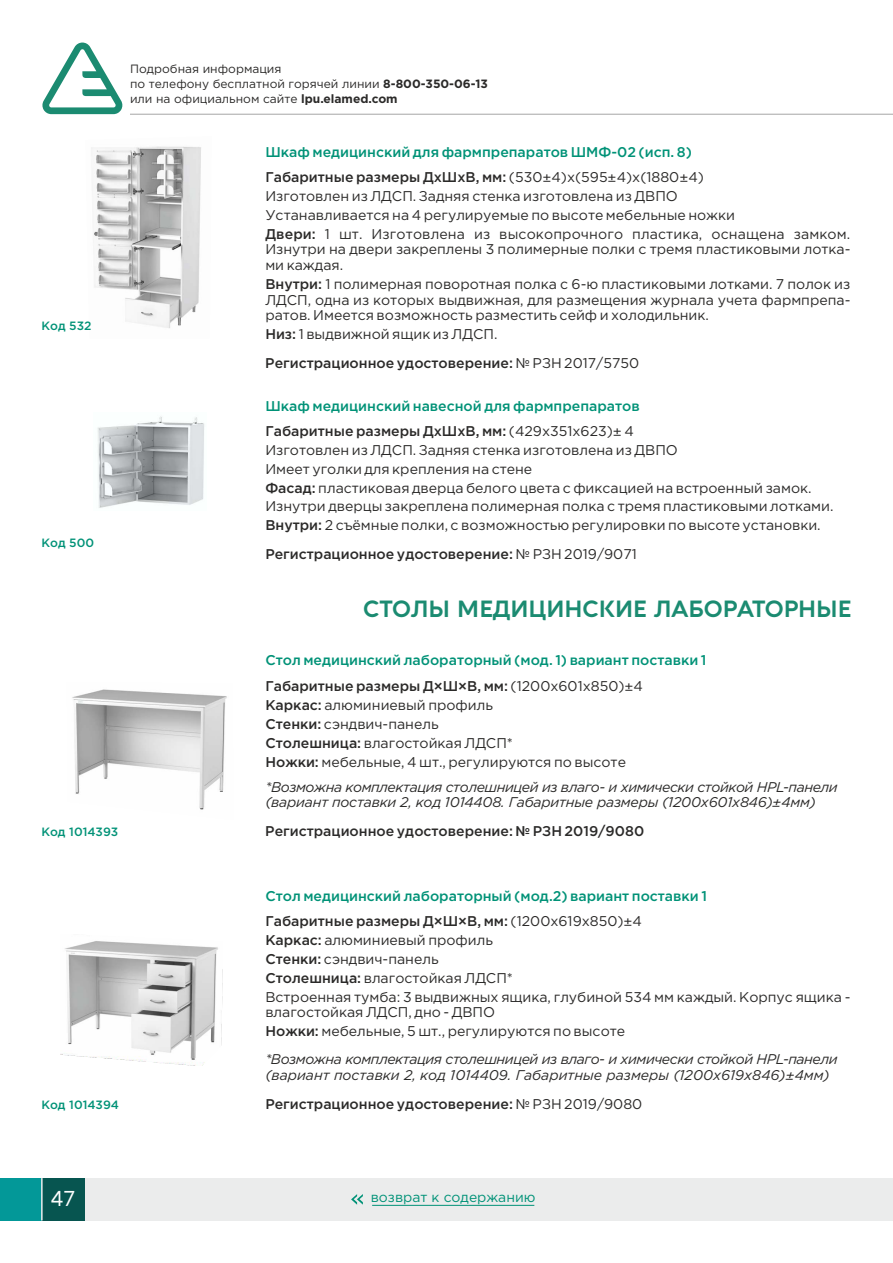
<style>
.page{position:relative;width:893px;height:1263px;background:#fff}
.page>*{position:absolute;margin:0;border:0;box-sizing:border-box;transform-origin:0 0}
.t1{font:700 22.95px "Aquawax Pro";color:#1b8b71}
.t2{font:21.15px "Aquawax Pro";color:#fefefe}
.t3{font:14.1px/18.9px "Gotham Pro";color:#2b2a29}
.t4{font:500 14.1px/25.3px "Gotham Pro";color:#009277}
.t5{font:italic 14.1px/15.6px "Gotham Pro";letter-spacing:-.03em;color:#2b2a29}
.t6{font:500 14.1px "Gotham Pro";color:#2b2a29}
.t7{font:13.95px "Gotham Pro";color:#009277}
.t8{font:12px/15px "Gotham Pro";color:#2b2a29}
.t9{font:500 12px "Gotham Pro";color:#009277}
.s1{font-weight:700}
.s2{color:#2b2a29}
.s3{font-weight:400;color:#2b2a29}
.s4{font-weight:500}
.s5{font-weight:400}
</style>
<div class="page">
<img style="left:91px;top:146px;width:110px;height:182px">
<hr style="left:130px;top:114px;width:763px;height:1px;background:#818181">
<svg style="left:42px;top:43px;width:81px;height:71px"></svg>
<img style="left:97px;top:416px;width:108px;height:92px">
<img style="left:72px;top:689px;width:155px;height:121px">
<img style="left:60px;top:941px;width:162px;height:124px">
<div style="left:0;top:1178px;width:893px;height:42px;background:#ebecec"></div>
<div style="left:0;top:1178px;width:42px;height:42px;background:#039898"></div>
<div style="left:42px;top:1178px;width:42px;height:42px;background:#075550"></div>
<hr style="left:41px;top:1178px;width:2px;height:42px;background:#ebecec">
<hr style="left:372px;top:1205px;width:162px;height:1px;background:#009277">
<svg style="left:351px;top:1194px;width:12px;height:11px"></svg>
<p class="t8" style="left:130px;top:62px;width:359px">Подробная информация<br>по телефону бесплатной горячей линии <span class="s1">8-800-350-06-13 </span>или на официальном сайте <span class="s1">lpu.elamed.com</span></p>
<p class="t9" style="left:41px;top:322px;width:52px">Код 532</p>
<p class="t9" style="left:41px;top:538px;width:54px">Код 500</p>
<p class="t9" style="left:41px;top:827px;width:78px">Код 1014393</p>
<p class="t4" style="left:265px;top:140px;width:440px">Шкаф медицинский для фармпрепаратов ШМФ-02 (исп. 8)<br><span class="s2">Габаритные размеры ДхШхВ, мм:</span> <span class="s3">(530±4)х(595±4)х(1880±4)</span></p>
<p class="t3" style="left:265px;top:187px;width:587px">Изготовлен из ЛДСП. Задняя стенка изготовлена из ДВПО<br>Устанавливается на 4 регулируемые по высоте мебельные ножки<br><span class="s4">Двери:</span> 1 шт. Изготовлена из высокопрочного пластика, оснащена замком.</p>
<p class="t3" style="left:265px;top:242px;width:587px;line-height:15.6px">Изнутри на двери закреплены 3 полимерные полки с тремя пластиковыми лотка&shy;ми каждая.</p>
<p class="t3" style="left:265px;top:277px;width:587px;line-height:15.6px;text-align:justify"><span class="s4">Внутри:</span> 1 полимерная поворотная полка с 6-ю пластиковыми лотками. 7 полок из ЛДСП, одна из которых выдвижная, для размещения журнала учета фармпрепа&shy;ратов. Имеется возможность разместить сейф и холодильник.</p>
<p class="t3" style="left:265px;top:321px;width:375px;line-height:28.5px"><span class="s4">Низ:</span> 1 выдвижной ящик из ЛДСП.<br><span class="s4">Регистрационное удостоверение:</span> № РЗН 2017/5750</p>
<p class="t4" style="left:265px;top:394px;width:376px">Шкаф медицинский навесной для фармпрепаратов<br><span class="s2">Габаритные размеры ДхШхВ, мм:</span> <span class="s3">(429х351х623)± 4</span></p>
<p class="t3" style="left:265px;top:442px;width:570px">Изготовлен из ЛДСП. Задняя стенка изготовлена из ДВПО<br>Имеет уголки для крепления на стене<br><span class="s4">Фасад:</span> пластиковая дверца белого цвета с фиксацией на встроенный замок.<br>Изнутри дверцы закреплена полимерная полка с тремя пластиковыми лотками.<br><span class="s4">Внутри:</span> 2 съёмные полки, с возможностью регулировки по высоте установки.</p>
<p class="t6" style="left:265px;top:549px;width:373px">Регистрационное удостоверение: <span class="s5">№ РЗН 2019/9071</span></p>
<h1 class="t1" style="left:363px;top:596px;width:490px">СТОЛЫ МЕДИЦИНСКИЕ ЛАБОРАТОРНЫЕ</h1>
<p class="t4" style="left:265px;top:649px;width:443px">Стол медицинский лабораторный (мод. 1) вариант поставки 1<br><span class="s2">Габаритные размеры Д×Ш×В, мм:</span> <span class="s3">(1200х601х850)±4</span></p>
<p class="t3" style="left:265px;top:696px;width:362px"><span class="s4">Каркас:</span> алюминиевый профиль<br><span class="s4">Стенки:</span> сэндвич-панель<br><span class="s4">Столешница:</span> влагостойкая ЛДСП*<br><span class="s4">Ножки:</span> мебельные, 4 шт., регулируются по высоте</p>
<p class="t5" style="left:265px;top:780px;width:574px">*Возможна комплектация столешницей из влаго- и химически стойкой HPL-панели (вариант поставки 2, код 1014408. Габаритные размеры (1200х601х846)±4мм)</p>
<p class="t6" style="left:265px;top:825px;width:380px">Регистрационное удостоверение: № РЗН 2019/9080</p>
<p class="t4" style="left:265px;top:884px;width:443px">Стол медицинский лабораторный (мод.2) вариант поставки 1<br><span class="s2">Габаритные размеры Д×Ш×В, мм:</span> <span class="s3">(1200х619х850)±4</span></p>
<p class="t3" style="left:265px;top:932px;width:587px"><span class="s4">Каркас:</span> алюминиевый профиль<br><span class="s4">Стенки:</span> сэндвич-панель<br><span class="s4">Столешница:</span> влагостойкая ЛДСП*<br>Встроенная тумба: 3 выдвижных ящика, глубиной 534 мм каждый. Корпус ящика -</p>
<p class="t3" style="left:265px;top:1004px;width:361px">влагостойкая ЛДСП, дно - ДВПО<br><span class="s4">Ножки:</span> мебельные, 5 шт., регулируются по высоте</p>
<p class="t5" style="left:265px;top:1053px;width:574px">*Возможна комплектация столешницей из влаго- и химически стойкой HPL-панели (вариант поставки 2, код 1014409. Габаритные размеры (1200х619х846)±4мм)</p>
<p class="t9" style="left:41px;top:1100px;width:79px">Код 1014394</p>
<p class="t6" style="left:265px;top:1098px;width:378px">Регистрационное удостоверение: <span class="s5">№ РЗН 2019/9080</span></p>
<h2 class="t2" style="left:51px;top:1187px;width:26px">47</h2>
<p class="t7" style="left:371px;top:1192px;width:166px">возврат к содержанию</p>
</div>
